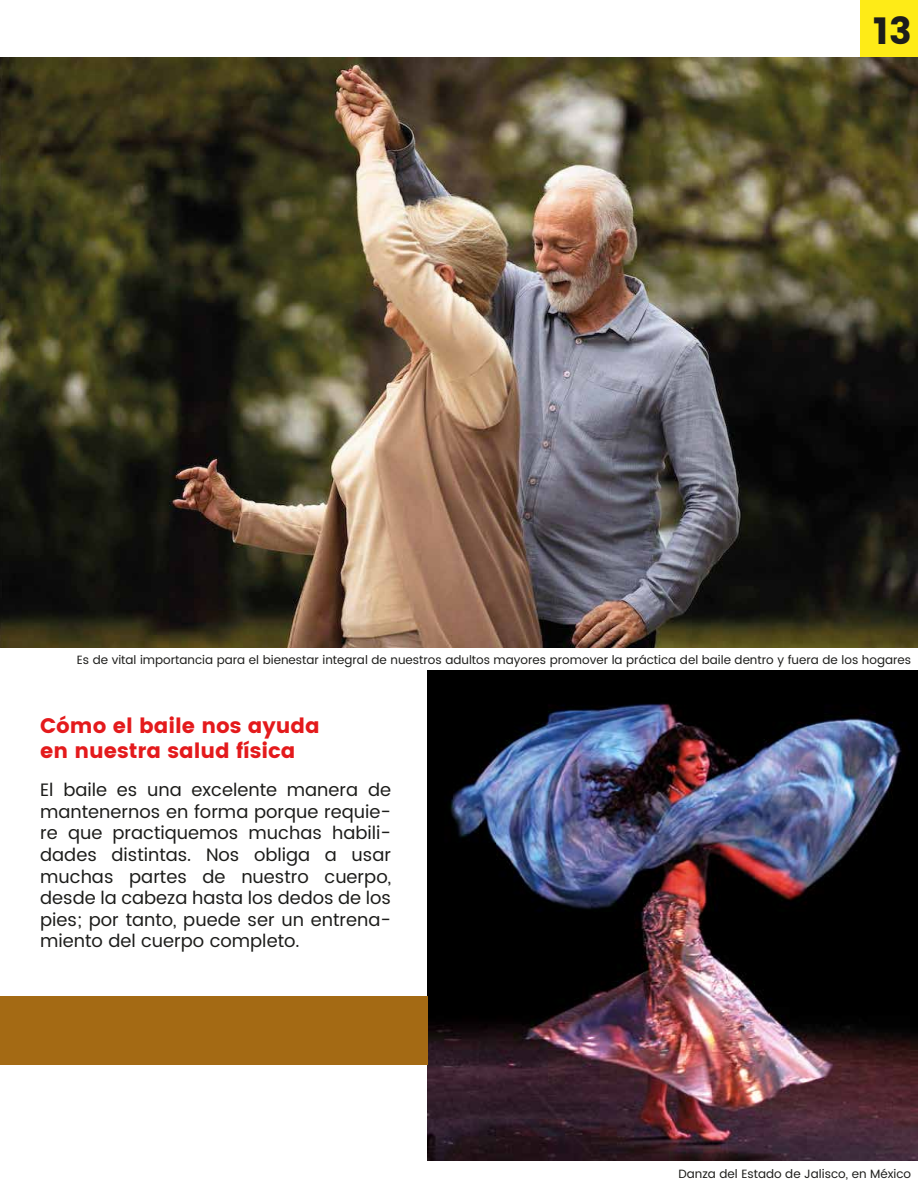
<style>
.page{position:relative;width:918px;height:1188px;background:#fff}
.page>*{position:absolute;margin:0;border:0;box-sizing:border-box;transform-origin:0 0}
.t1{font:37.5px "Poppins";color:#1d1d1b}
.t2{font:21px/25.2px "Poppins";color:#e41a1c}
.t3{font:18px/21.6px "Poppins";color:#1d1d1b;text-align:justify}
.t4{font:12px "Poppins";color:#1d1d1b}
</style>
<div class="page">
<div style="left:860px;top:0;width:58px;height:59px;background:#feeb17"></div>
<img style="left:0;top:57px;width:918px;height:591px">
<img style="left:427px;top:670px;width:491px;height:491px">
<div style="left:0;top:996px;width:427px;height:69px;background:#a46a14"></div>
<h1 class="t1" style="left:873px;top:9px;width:40px">13</h1>
<p class="t4" style="left:77px;top:651px;width:836px">Es de vital importancia para el bienestar integral de nuestros adultos mayores promover la práctica del baile dentro y fuera de los hogares</p>
<p class="t2" style="left:40px;top:713px;width:281px">Cómo el baile nos ayuda en nuestra salud física</p>
<p class="t3" style="left:40px;top:780px;width:352px">El baile es una excelente manera de mantenernos en forma porque requie&shy;re que practiquemos muchas habili&shy;dades distintas. Nos obliga a usar muchas partes de nuestro cuerpo, desde la cabeza hasta los dedos de los pies; por tanto, puede ser un entrena&shy;miento del cuerpo completo.</p>
<p class="t4" style="left:679px;top:1165px;width:234px">Danza del Estado de Jalisco, en México</p>
</div>
